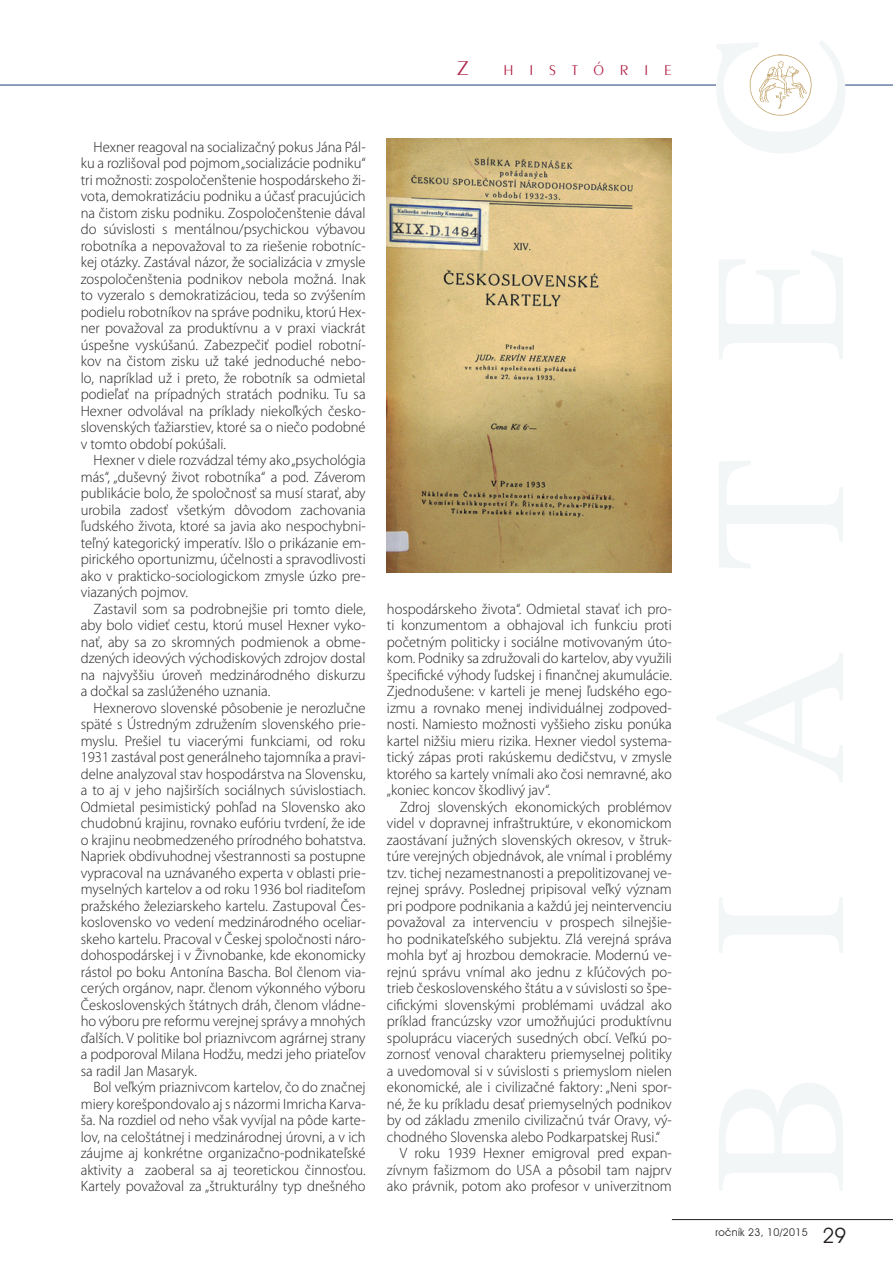
<style>
.page{position:relative;width:893px;height:1263px;background:#fff}
.page>*{position:absolute;margin:0;border:0;box-sizing:border-box;transform-origin:0 0}
.t1{font:21px "Exotc 350 Lt BTCE Light";color:#af1d43}
.body_text{font:300 15px/16.5px "Myriad Pro";color:#231f20;text-align:justify}
.t2{font:15px "Exotc 350 Lt BTCE Light";letter-spacing:1.06em;color:#af1d43}
.t3{font:10.5px "Avant Garde IT Cby BT";letter-spacing:.03em;color:#231f20}
.s1{font-size:21px}
</style>
<div class="page">
<hr style="left:0;top:85px;width:893px;height:1px;background:#1f3c75">
<hr style="left:672px;top:1219px;width:221px;height:1px;background:#231f20">
<div style="left:716px;top:55px;width:128px;height:60px;background:#fff;border-radius:50%"></div>
<img style="left:749px;top:54px;width:63px;height:62px">
<img style="left:387px;top:138px;width:285px;height:434px">
<h1 class="t1" style="left:457px;top:55px;width:13px">Z</h1>
<p class="t2" style="left:504px;top:60px;width:170px">HISTÓRIE</p>
<p class="body_text" style="left:81px;top:139px;width:286px;text-indent:13px">Hexner reagoval na socializačný pokus Jána Pál&shy;ku a rozlišoval pod pojmom „socializácie podniku“ tri možnosti: zospoločenštenie hospodárskeho ži&shy;vota, demokratizáciu podniku a účasť pracujúcich na čistom zisku podniku. Zospoločenštenie dával do súvislosti s mentálnou/psychickou výbavou robotníka a nepovažoval to za riešenie robotníc&shy;kej otázky. Zastával názor, že socializácia v zmysle zospoločenštenia podnikov nebola možná. Inak to vyzeralo s demokratizáciou, teda so zvýšením podielu robotníkov na správe podniku, ktorú Hex&shy;ner považoval za produktívnu a v praxi viackrát úspešne vyskúšanú. Zabezpečiť podiel robotní&shy;kov na čistom zisku už také jednoduché nebo&shy;lo, napríklad už i preto, že robotník sa odmietal podieľať na prípadných stratách podniku. Tu sa Hexner odvolával na príklady niekoľkých česko&shy;slovenských ťažiarstiev, ktoré sa o niečo podobné v tomto období pokúšali.</p>
<p class="body_text" style="left:81px;top:452px;width:286px;text-indent:13px">Hexner v diele rozvádzal témy ako „psychológia más“, „duševný život robotníka“ a pod. Záverom publikácie bolo, že spoločnosť sa musí starať, aby urobila zadosť všetkým dôvodom zachovania ľudského života, ktoré sa javia ako nespochybni&shy;teľný kategorický imperatív. Išlo o prikázanie em&shy;pirického oportunizmu, účelnosti a spravodlivosti ako v prakticko-sociologickom zmysle úzko pre&shy;viazaných pojmov.</p>
<p class="body_text" style="left:81px;top:601px;width:286px;text-indent:13px">Zastavil som sa podrobnejšie pri tomto diele, aby bolo vidieť cestu, ktorú musel Hexner vyko&shy;nať, aby sa zo skromných podmienok a obme&shy;dzených ideových východiskových zdrojov dostal na najvyššiu úroveň medzinárodného diskurzu a dočkal sa zaslúženého uznania.</p>
<p class="body_text" style="left:81px;top:700px;width:286px;text-indent:13px">Hexnerovo slovenské pôsobenie je nerozlučne späté s Ústredným združením slovenského prie&shy;myslu. Prešiel tu viacerými funkciami, od roku 1931 zastával post generálneho tajomníka a pravi&shy;delne analyzoval stav hospodárstva na Slovensku, a to aj v jeho najširších sociálnych súvislostiach.<br>Odmietal pesimistický pohľad na Slovensko ako chudobnú krajinu, rovnako eufóriu tvrdení, že ide o krajinu neobmedzeného prírodného bohatstva.<br>Napriek obdivuhodnej všestrannosti sa postupne vypracoval na uznávaného experta v oblasti prie&shy;myselných kartelov a od roku 1936 bol riaditeľom pražského železiarskeho kartelu. Zastupoval Čes&shy;koslovensko vo vedení medzinárodného oceliar&shy;skeho kartelu. Pracoval v Českej spoločnosti náro&shy;dohospodárskej i v Živnobanke, kde ekonomicky rástol po boku Antonína Bascha. Bol členom via&shy;cerých orgánov, napr. členom výkonného výboru Československých štátnych dráh, členom vládne&shy;ho výboru pre reformu verejnej správy a mnohých ďalších. V politike bol priaznivcom agrárnej strany a podporoval Milana Hodžu, medzi jeho priateľov sa radil Jan Masaryk.</p>
<p class="body_text" style="left:81px;top:1079px;width:286px;text-indent:13px">Bol veľkým priaznivcom kartelov, čo do značnej miery korešpondovalo aj s názormi Imricha Karva&shy;ša. Na rozdiel od neho však vyvíjal na pôde karte&shy;lov, na celoštátnej i medzinárodnej úrovni, a v ich záujme aj konkrétne organizačno-podnikateľské aktivity a zaoberal sa aj teoretickou činnosťou.<br>Kartely považoval za „štrukturálny typ dnešného</p>
<p class="body_text" style="left:387px;top:601px;width:286px">hospodárskeho života“. Odmietal stavať ich pro&shy;ti konzumentom a obhajoval ich funkciu proti početným politicky i sociálne motivovaným úto&shy;kom. Podniky sa združovali do kartelov, aby využili špecifické výhody ľudskej i finančnej akumulácie.<br>Zjednodušene: v karteli je menej ľudského ego&shy;izmu a rovnako menej individuálnej zodpoved&shy;nosti. Namiesto možnosti vyššieho zisku ponúka kartel nižšiu mieru rizika. Hexner viedol systema&shy;tický zápas proti rakúskemu dedičstvu, v zmysle ktorého sa kartely vnímali ako čosi nemravné, ako „koniec koncov škodlivý jav“.</p>
<p class="body_text" style="left:387px;top:799px;width:286px;text-indent:13px">Zdroj slovenských ekonomických problémov videl v dopravnej infraštruktúre, v ekonomickom zaostávaní južných slovenských okresov, v štruk&shy;túre verejných objednávok, ale vnímal i problémy tzv. tichej nezamestnanosti a prepolitizovanej ve&shy;rejnej správy. Poslednej pripisoval veľký význam pri podpore podnikania a každú jej neintervenciu považoval za intervenciu v prospech silnejšie&shy;ho podnikateľského subjektu. Zlá verejná správa mohla byť aj hrozbou demokracie. Modernú ve&shy;rejnú správu vnímal ako jednu z kľúčových po&shy;trieb československého štátu a v súvislosti so špe&shy;cifickými slovenskými problémami uvádzal ako príklad francúzsky vzor umožňujúci produktívnu spoluprácu viacerých susedných obcí. Veľkú po&shy;zornosť venoval charakteru priemyselnej politiky a uvedomoval si v súvislosti s priemyslom nielen ekonomické, ale i civilizačné faktory: „Neni spor&shy;né, že ku príkladu desať priemyselných podnikov by od základu zmenilo civilizačnú tvár Oravy, vý&shy;chodného Slovenska alebo Podkarpatskej Rusi.“</p>
<p class="body_text" style="left:387px;top:1145px;width:286px;text-indent:13px">V roku 1939 Hexner emigroval pred expan&shy;zívnym fašizmom do USA a pôsobil tam najprv ako právnik, potom ako profesor v univerzitnom</p>
<p class="t3" style="left:715px;top:1226px;width:132px">ročník 23, 10/2015 <span class="s1">29</span></p>
</div>
